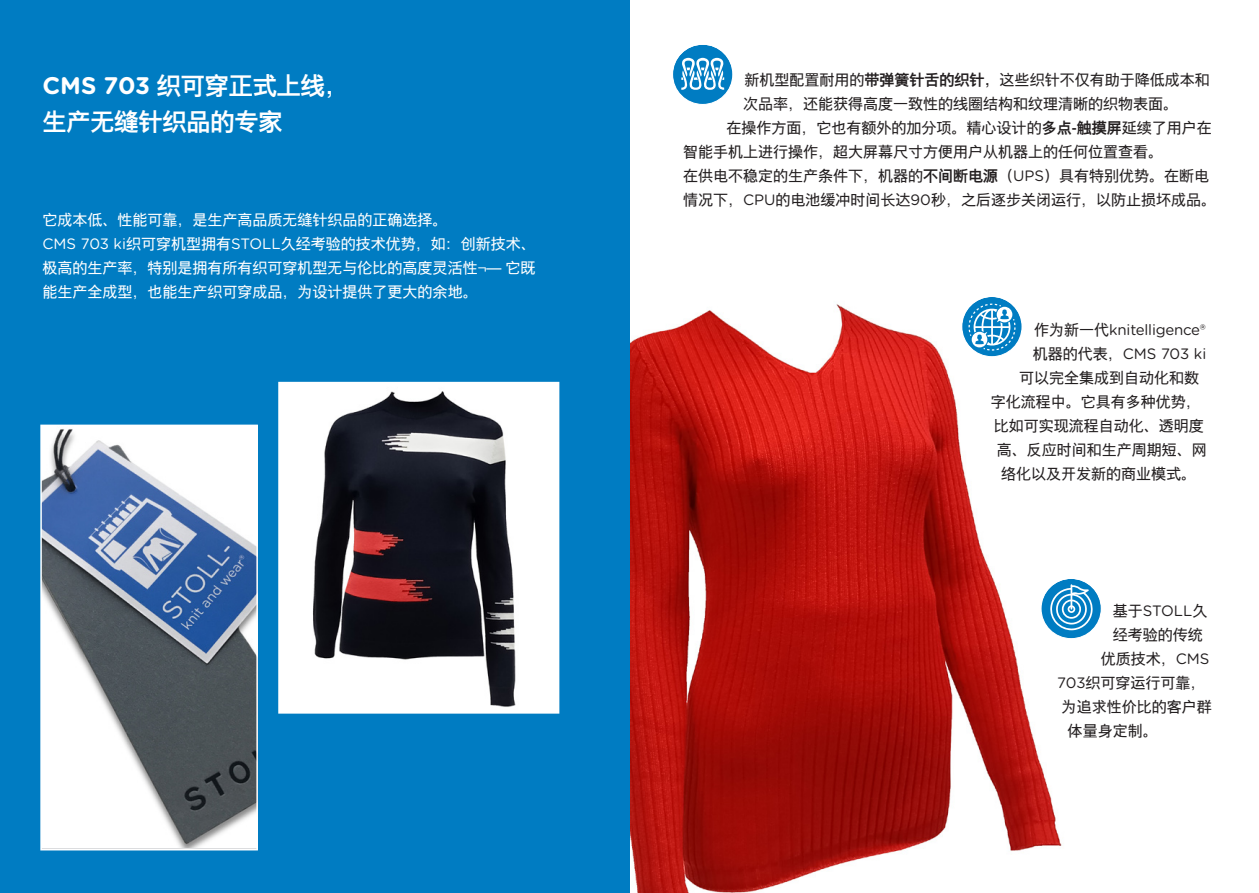
<style>
.page{position:relative;width:1259px;height:893px;background:#fff}
.page>*{position:absolute;margin:0;border:0;box-sizing:border-box;transform-origin:0 0}
.t1{font:500 24px/36px "Nimbus Sans CHS";color:#fff}
.t2{font:15px/24px "Nimbus Sans CHS";color:#231f20}
.t3{font:15px/24px "Nimbus Sans CHS";color:#fff;text-align:justify}
.t4{font:15px "Gotham Rounded";letter-spacing:-.015em;color:#231f20}
.s1{font-family:"Gotham Rounded";font-weight:700}
.s2{font-family:"Gotham Rounded"}
.s3{font-weight:500}
.s4{font-family:"Nimbus Sans CHS"}
</style>
<div class="page">
<img style="left:629px;top:297px;width:433px;height:596px">
<div style="left:0;top:0;width:629px;height:893px;background:#007cc2"></div>
<img style="left:43px;top:428px;width:212px;height:419px">
<div style="left:40px;top:425px;width:218px;height:425px;border:2px solid #fff"></div>
<img style="left:281px;top:385px;width:275px;height:326px">
<div style="left:278px;top:382px;width:281px;height:332px;border:2px solid #fff"></div>
<svg style="left:674px;top:46px;width:57px;height:57px"></svg>
<div style="left:672px;top:44px;width:61px;height:61px;border:1px solid #fff;border-radius:50%"></div>
<svg style="left:1041px;top:579px;width:58px;height:60px"></svg>
<div style="left:1040px;top:578px;width:61px;height:61px;border:1px solid #fff;border-radius:50%"></div>
<svg style="left:962px;top:297px;width:60px;height:60px"></svg>
<div style="left:961px;top:296px;width:61px;height:61px;border:1px solid #fff;border-radius:50%"></div>
<p class="t1" style="left:43px;top:67px;width:308px"><span class="s1">CMS 703</span> 织可穿正式上线，生产无缝针织品的专家</p>
<p class="t3" style="left:43px;top:208px;width:407px">它成本低、性能可靠，是生产高品质无缝针织品的正确选择。</p>
<p class="t3" style="left:43px;top:232px;width:495px"><span class="s2">CMS 703 ki</span>织可穿机型拥有<span class="s2">STOLL</span>久经考验的技术优势，如：创新技术、极高的生产率，特别是拥有所有织可穿机型无与伦比的高度灵活性¬— 它既能生产全成型，也能生产织可穿成品，为设计提供了更大的余地。</p>
<p class="t2" style="left:743px;top:68px;width:468px">新机型配置耐用的<span class="s3">带弹簧针舌的织针，</span>这些织针不仅有助于降低成本和次品率，还能获得高度一致性的线圈结构和纹理清晰的织物表面。</p>
<p class="t2" style="left:683px;top:116px;width:530px;text-indent:44px">在操作方面，它也有额外的加分项。精心设计的<span class="s3">多点-触摸屏</span>延续了用户在智能手机上进行操作，超大屏幕尺寸方便用户从机器上的任何位置查看。</p>
<p class="t2" style="left:683px;top:164px;width:534px">在供电不稳定的生产条件下，机器的<span class="s3">不间断电源</span>（<span class="s2">UPS</span>）具有特别优势。在断电情况下，<span class="s2">CPU</span>的电池缓冲时间长达<span class="s2">90</span>秒，之后逐步关闭运行，以防止损坏成品。</p>
<p class="t4" style="left:1034px;top:319px;width:173px"><span class="s4">作为新一代</span>knitelligence®</p>
<p class="t4" style="left:1032px;top:343px;width:175px"><span class="s4">机器的代表，</span>CMS 703 ki</p>
<p class="t2" style="left:1019px;top:366px;width:181px">可以完全集成到自动化和数</p>
<p class="t2" style="left:990px;top:390px;width:211px">字化流程中。它具有多种优势，</p>
<p class="t2" style="left:993px;top:414px;width:211px">比如可实现流程自动化、透明度</p>
<p class="t2" style="left:996px;top:438px;width:211px">高、反应时间和生产周期短、网</p>
<p class="t2" style="left:1001px;top:462px;width:196px">络化以及开发新的商业模式。</p>
<p class="t4" style="left:1112px;top:600px;width:96px"><span class="s4">基于</span>STOLL<span class="s4">久</span></p>
<p class="t2" style="left:1112px;top:623px;width:91px">经考验的传统</p>
<p class="t2" style="left:1100px;top:647px;width:110px">优质技术，<span class="s2">CMS</span></p>
<p class="t2" style="left:1057px;top:671px;width:150px"><span class="s2">703</span>织可穿运行可靠，</p>
<p class="t2" style="left:1061px;top:695px;width:151px">为追求性价比的客户群</p>
<p class="t2" style="left:1067px;top:719px;width:91px">体量身定制。</p>
</div>
